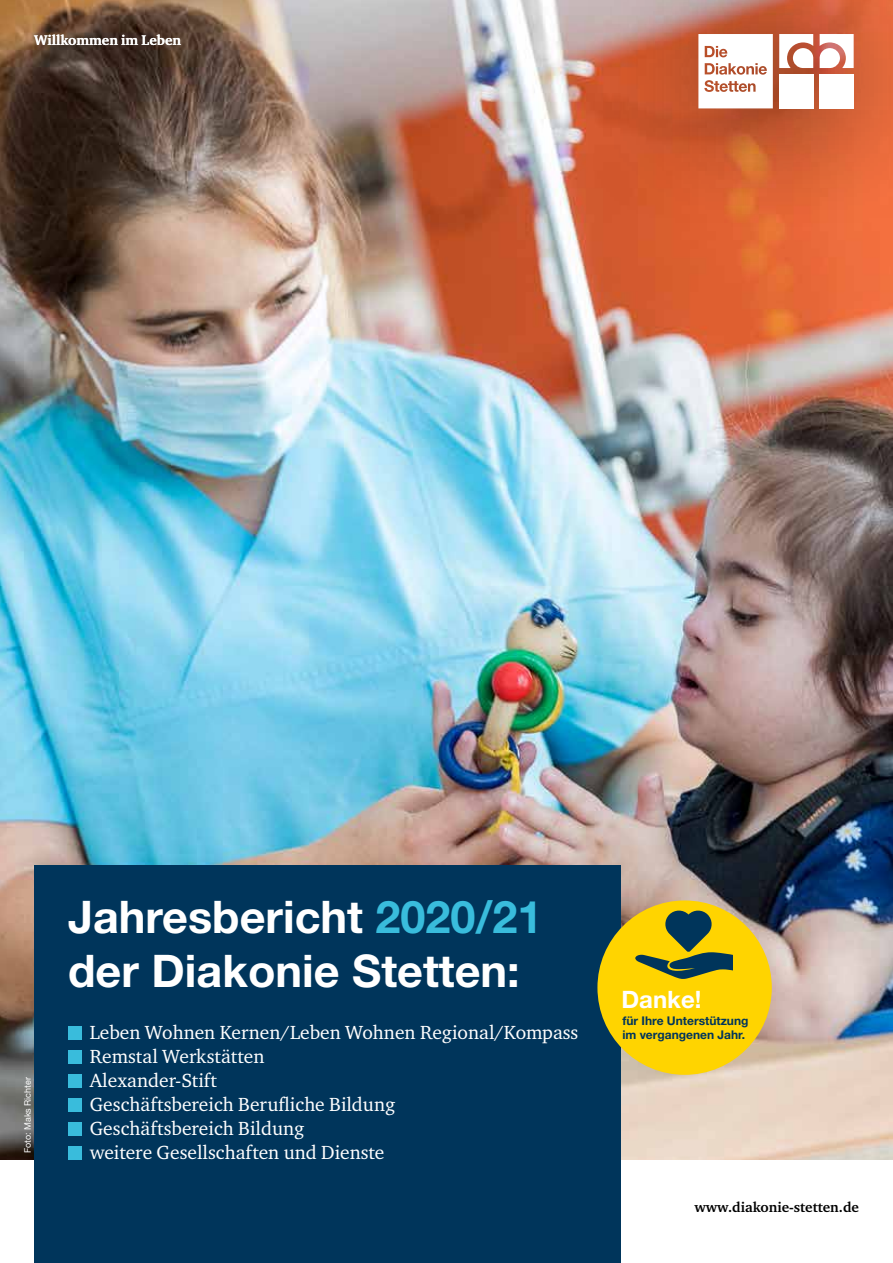
<style>
.page{position:relative;width:893px;height:1263px;background:#fff}
.page>*{position:absolute;margin:0;border:0;box-sizing:border-box;transform-origin:0 0}
.t1{font:700 45px/54px "Helvetica Neue LT Std";color:#fff}
.t2{font:700 24px "Helvetica Neue LT Std";color:#fff}
.t3{font:19.5px/24px "Charter ITC Std";color:#fff}
.t4{font:700 14.25px "Charter ITC Std";color:#000}
.t5{font:700 14.25px "Charter ITC Std";color:#fff}
.t6{font:700 12px/14.4px "Helvetica Neue LT Std";color:#00355b}
.t7{font:9px "Helvetica Neue LT Std";color:#fff}
.s1{color:#39bcdc}
</style>
<div class="page">
<img style="left:0;top:0;width:893px;height:1160px">
<div style="left:34px;top:865px;width:587px;height:398px;background:#00355b"></div>
<div style="left:68px;top:1026px;width:13px;height:13px;background:#39bcdc"></div>
<div style="left:68px;top:1050px;width:13px;height:13px;background:#39bcdc"></div>
<div style="left:68px;top:1074px;width:13px;height:13px;background:#39bcdc"></div>
<div style="left:68px;top:1098px;width:13px;height:13px;background:#39bcdc"></div>
<div style="left:68px;top:1122px;width:13px;height:13px;background:#39bcdc"></div>
<div style="left:68px;top:1146px;width:13px;height:13px;background:#39bcdc"></div>
<div style="left:597px;top:900px;width:175px;height:175px;background:#ffd400;border-radius:50%"></div>
<svg style="left:635px;top:909px;width:98px;height:70px"></svg>
<div style="left:583px;top:0;width:310px;height:227px;background:#000;opacity:.84"></div>
<div style="left:820px;top:74px;width:34px;height:34px;background:#fff"></div>
<svg style="left:820px;top:34px;width:34px;height:34px"></svg>
<div style="left:779px;top:74px;width:34px;height:34px;background:#fff"></div>
<svg style="left:779px;top:34px;width:34px;height:34px"></svg>
<svg style="left:698px;top:34px;width:75px;height:74px"></svg>
<p class="t5" style="left:34px;top:31px;width:149px">Willkommen im Leben</p>
<p class="t7" style="left:22px;top:1153px;width:78px;rotate:-90deg">Foto: Maks Richter</p>
<h1 class="t1" style="left:68px;top:889px;width:476px">Jahresbericht <span class="s1">2020/21 </span>der Diakonie Stetten:</h1>
<p class="t3" style="left:90px;top:1020px;width:490px">Leben Wohnen Kernen/Leben Wohnen Regional/Kompass<br>Remstal Werkstätten<br>Alexander-Stift<br>Geschäftsbereich Berufliche Bildung<br>Geschäftsbereich Bildung<br>weitere Gesellschaften und Dienste</p>
<p class="t2" style="left:621px;top:984px;width:82px">Danke!</p>
<p class="t6" style="left:622px;top:1013px;width:128px">für Ihre Unterstützung im vergangenen Jahr.</p>
<p class="t4" style="left:694px;top:1198px;width:166px">www.diakonie-stetten.de</p>
</div>
